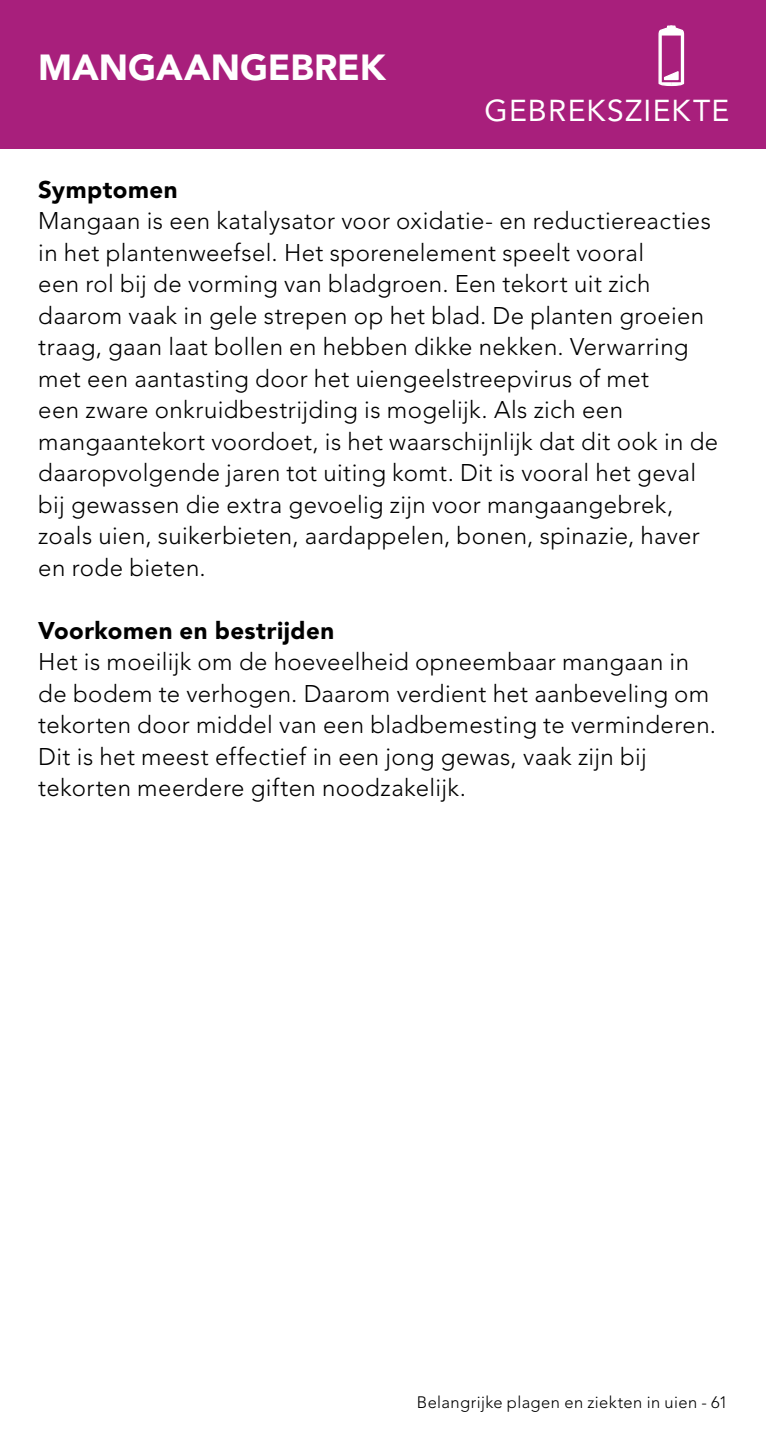
<style>
.page{position:relative;width:766px;height:1446px;background:#fff}
.page>*{position:absolute;margin:0;border:0;box-sizing:border-box;transform-origin:0 0}
.t1{font:900 36px "Avenir";color:#fff}
.t2{font:30px "Avenir";letter-spacing:.045em;color:#fff}
.t3{font:300 24px/31.5px "Avenir";letter-spacing:.015em;color:#000}
.t4{font:900 24px "Avenir";letter-spacing:.02em;color:#000}
.t5{font:300 16.5px "Avenir";letter-spacing:.025em;color:#000}
</style>
<div class="page">
<div style="left:0;top:0;width:765px;height:148px;background:#a81f7c"></div>
<svg style="left:658px;top:26px;width:26px;height:60px"></svg>
<h1 class="t1" style="left:38px;top:45px;width:349px">MANGAANGEBREK</h1>
<p class="t2" style="left:484px;top:93px;width:246px">GEBREKSZIEKTE</p>
<p class="t4" style="left:38px;top:175px;width:141px">Symptomen</p>
<p class="t3" style="left:38px;top:205px;width:681px">Mangaan is een katalysator voor oxidatie- en reductiereacties in het plantenweefsel. Het sporenelement speelt vooral<br>een rol bij de vorming van bladgroen. Een tekort uit zich daarom vaak in gele strepen op het blad. De planten groeien traag, gaan laat bollen en hebben dikke nekken. Verwarring met een aantasting door het uiengeelstreepvirus of met<br>een zware onkruidbestrijding is mogelijk. Als zich een mangaantekort voordoet, is het waarschijnlijk dat dit ook in de daaropvolgende jaren tot uiting komt. Dit is vooral het geval bij gewassen die extra gevoelig zijn voor mangaangebrek, zoals uien, suikerbieten, aardappelen, bonen, spinazie, haver en rode bieten.</p>
<p class="t4" style="left:38px;top:616px;width:297px">Voorkomen en bestrijden</p>
<p class="t3" style="left:38px;top:646px;width:679px">Het is moeilijk om de hoeveelheid opneembaar mangaan in de bodem te verhogen. Daarom verdient het aanbeveling om tekorten door middel van een bladbemesting te verminderen.<br>Dit is het meest effectief in een jong gewas, vaak zijn bij tekorten meerdere giften noodzakelijk.</p>
<p class="t5" style="left:417px;top:1392px;width:312px">Belangrijke plagen en ziekten in uien - 61</p>
</div>
